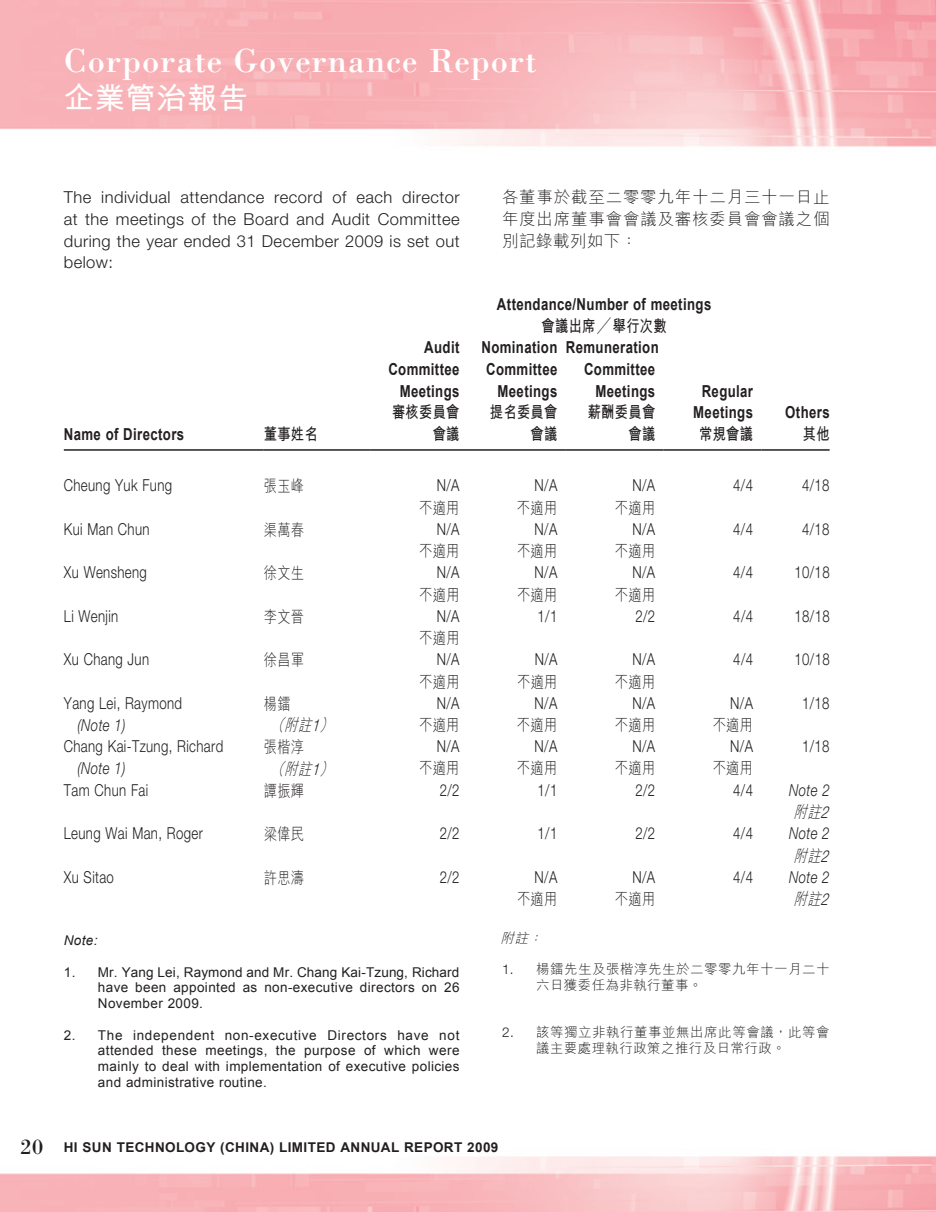
<style>
.page{position:relative;width:936px;height:1212px;background:#fff}
.page>*{position:absolute;margin:0;border:0;box-sizing:border-box;transform-origin:0 0}
.t1{font:34.5px "Bodoni Std";letter-spacing:.025em;color:#fff}
.t2{font:700 30px "M Hei HK";letter-spacing:.03em;color:#fff}
.t3{font:300 16.5px "Helvetica Neue LT Std";letter-spacing:.03em;color:#231f20;scale:.8 1}
.t4{font:700 16.5px/21.8px "Arial";letter-spacing:.03em;color:#231f20;text-align:right;scale:.8 1}
.t5{font:300 16.5px/21.8px "Helvetica Neue LT Std";letter-spacing:.03em;color:#231f20;text-align:justify}
.t6{font:300 16.5px "M Hei HK";letter-spacing:.03em;color:#231f20;scale:.8 1}
.t7{font:300 16.5px/21.8px "M Hei HK";letter-spacing:.03em;color:#231f20;text-align:justify}
.t8{font:700 16.5px/21.8px "M Hei HK";letter-spacing:.03em;color:#231f20;text-align:right;scale:.8 1}
.t9{font:italic 300 16.5px "Helvetica Neue LT Std";letter-spacing:.03em;color:#231f20;scale:.8 1}
.t10{font:italic 300 16.5px/21.8px "M Hei HK";color:#231f20;scale:.8 1}
.t11{font:13.5px/15.8px "Arial";letter-spacing:.03em;color:#231f20;text-align:justify}
.t12{font:300 13.5px/15.8px "M Hei HK";letter-spacing:.035em;color:#231f20}
.t13{font:700 13.5px "Arial";letter-spacing:.03em;color:#231f20}
.t14{font:italic 13.5px "Arial";color:#231f20}
.t15{font:italic 300 13.5px "M Hei HK";color:#231f20}
.s1{font-style:normal}
.s2{font-family:"Helvetica Neue LT Std"}
.s3{font-family:"Bodoni Std";font-weight:400;font-size:22.5px}
</style>
<div class="page">
<img style="left:0;top:1156px;width:935px;height:56px">
<img style="left:0;top:0;width:935px;height:147px">
<hr style="left:64px;top:449px;width:200px;height:2px;background:#231f20">
<hr style="left:264px;top:449px;width:106px;height:2px;background:#231f20">
<hr style="left:370px;top:449px;width:98px;height:2px;background:#231f20">
<hr style="left:468px;top:449px;width:98px;height:2px;background:#231f20">
<hr style="left:566px;top:449px;width:97px;height:2px;background:#231f20">
<hr style="left:663px;top:449px;width:98px;height:2px;background:#231f20">
<hr style="left:761px;top:449px;width:68px;height:2px;background:#231f20">
<h1 class="t1" style="left:64px;top:39px;width:474px">Corporate Governance Report</h1>
<h2 class="t2" style="left:64px;top:76px;width:186px">企業管治報告</h2>
<p class="t5" style="left:64px;top:186px;width:397px">The individual attendance record of each director at the meetings of the Board and Audit Committee during the year ended 31 December 2009 is set out below:</p>
<p class="t4" style="left:64px;top:424px;width:152px">Name of Directors</p>
<p class="t8" style="left:264px;top:422px;width:69px">董事姓名</p>
<p class="t4" style="left:388px;top:337px;width:90px">Audit<br>Committee<br>Meetings</p>
<p class="t8" style="left:392px;top:400px;width:86px">審核委員會會議</p>
<p class="t7" style="left:502px;top:185px;width:329px">各董事於截至二零零九年十二月三十一日止年度出席董事會會議及審核委員會會議之個別記錄載列如下：</p>
<p class="t4" style="left:497px;top:293px;width:269px">Attendance/Number of meetings</p>
<p class="t8" style="left:541px;top:313px;width:158px">會議出席╱舉行次數</p>
<p class="t4" style="left:481px;top:337px;width:96px">Nomination<br>Committee<br>Meetings</p>
<p class="t8" style="left:490px;top:400px;width:86px">提名委員會會議</p>
<p class="t4" style="left:566px;top:337px;width:118px">Remuneration<br>Committee<br>Meetings</p>
<p class="t8" style="left:587px;top:400px;width:86px">薪酬委員會會議</p>
<p class="t4" style="left:693px;top:380px;width:76px;text-align:center">Regular<br>Meetings</p>
<p class="t8" style="left:699px;top:422px;width:69px">常規會議</p>
<p class="t4" style="left:785px;top:402px;width:57px">Others</p>
<p class="t8" style="left:802px;top:422px;width:35px">其他</p>
<p class="t3" style="left:64px;top:475px;width:137px">Cheung Yuk Fung</p>
<p class="t6" style="left:264px;top:474px;width:52px">張玉峰</p>
<p class="t3" style="left:436px;top:475px;width:30px">N/A</p>
<p class="t3" style="left:534px;top:475px;width:30px">N/A</p>
<p class="t3" style="left:632px;top:475px;width:30px">N/A</p>
<p class="t3" style="left:733px;top:475px;width:26px">4/4</p>
<p class="t3" style="left:802px;top:475px;width:36px">4/18</p>
<p class="t6" style="left:419px;top:496px;width:52px">不適用</p>
<p class="t6" style="left:517px;top:496px;width:52px">不適用</p>
<p class="t6" style="left:614px;top:496px;width:52px">不適用</p>
<p class="t3" style="left:64px;top:519px;width:109px">Kui Man Chun</p>
<p class="t6" style="left:264px;top:518px;width:52px">渠萬春</p>
<p class="t3" style="left:436px;top:519px;width:30px">N/A</p>
<p class="t3" style="left:534px;top:519px;width:30px">N/A</p>
<p class="t3" style="left:632px;top:519px;width:30px">N/A</p>
<p class="t3" style="left:733px;top:519px;width:26px">4/4</p>
<p class="t3" style="left:802px;top:519px;width:36px">4/18</p>
<p class="t6" style="left:419px;top:540px;width:52px">不適用</p>
<p class="t6" style="left:517px;top:540px;width:52px">不適用</p>
<p class="t6" style="left:614px;top:540px;width:52px">不適用</p>
<p class="t3" style="left:64px;top:562px;width:105px">Xu Wensheng</p>
<p class="t6" style="left:264px;top:561px;width:52px">徐文生</p>
<p class="t3" style="left:437px;top:562px;width:30px">N/A</p>
<p class="t3" style="left:534px;top:562px;width:30px">N/A</p>
<p class="t3" style="left:632px;top:562px;width:30px">N/A</p>
<p class="t3" style="left:733px;top:562px;width:26px">4/4</p>
<p class="t3" style="left:794px;top:562px;width:46px">10/18</p>
<p class="t6" style="left:419px;top:583px;width:52px">不適用</p>
<p class="t6" style="left:517px;top:583px;width:52px">不適用</p>
<p class="t6" style="left:615px;top:583px;width:52px">不適用</p>
<p class="t3" style="left:64px;top:606px;width:70px">Li Wenjin</p>
<p class="t6" style="left:264px;top:605px;width:52px">李文晉</p>
<p class="t3" style="left:437px;top:606px;width:30px">N/A</p>
<p class="t3" style="left:537px;top:606px;width:26px">1/1</p>
<p class="t3" style="left:635px;top:606px;width:26px">2/2</p>
<p class="t3" style="left:733px;top:606px;width:26px">4/4</p>
<p class="t3" style="left:794px;top:606px;width:46px">18/18</p>
<p class="t6" style="left:419px;top:627px;width:52px">不適用</p>
<p class="t3" style="left:64px;top:649px;width:108px">Xu Chang Jun</p>
<p class="t6" style="left:264px;top:648px;width:52px">徐昌軍</p>
<p class="t3" style="left:437px;top:649px;width:30px">N/A</p>
<p class="t3" style="left:534px;top:649px;width:30px">N/A</p>
<p class="t3" style="left:632px;top:649px;width:30px">N/A</p>
<p class="t3" style="left:733px;top:649px;width:26px">4/4</p>
<p class="t3" style="left:794px;top:649px;width:46px">10/18</p>
<p class="t6" style="left:419px;top:670px;width:52px">不適用</p>
<p class="t6" style="left:517px;top:670px;width:52px">不適用</p>
<p class="t6" style="left:615px;top:670px;width:52px">不適用</p>
<p class="t3" style="left:64px;top:693px;width:149px">Yang Lei, Raymond</p>
<p class="t9" style="left:77px;top:715px;width:62px">(Note 1)</p>
<p class="t10" style="left:271px;top:692px;width:86px;text-indent:-7px"><span class="s1">楊鐳<br></span>（附註<span class="s2">1</span>）</p>
<p class="t3" style="left:436px;top:693px;width:30px">N/A</p>
<p class="t3" style="left:534px;top:693px;width:30px">N/A</p>
<p class="t6" style="left:517px;top:713px;width:52px">不適用</p>
<p class="t3" style="left:632px;top:693px;width:30px">N/A</p>
<p class="t6" style="left:614px;top:713px;width:52px">不適用</p>
<p class="t3" style="left:730px;top:693px;width:30px">N/A</p>
<p class="t6" style="left:712px;top:713px;width:52px">不適用</p>
<p class="t3" style="left:802px;top:693px;width:36px">1/18</p>
<p class="t6" style="left:419px;top:713px;width:52px">不適用</p>
<p class="t3" style="left:64px;top:736px;width:201px">Chang Kai-Tzung, Richard</p>
<p class="t9" style="left:77px;top:758px;width:62px">(Note 1)</p>
<p class="t10" style="left:271px;top:735px;width:86px;text-indent:-7px"><span class="s1">張楷淳<br></span>（附註<span class="s2">1</span>）</p>
<p class="t3" style="left:436px;top:736px;width:30px">N/A</p>
<p class="t6" style="left:419px;top:756px;width:52px">不適用</p>
<p class="t3" style="left:534px;top:736px;width:30px">N/A</p>
<p class="t6" style="left:517px;top:756px;width:52px">不適用</p>
<p class="t3" style="left:632px;top:736px;width:30px">N/A</p>
<p class="t6" style="left:614px;top:756px;width:52px">不適用</p>
<p class="t3" style="left:730px;top:736px;width:30px">N/A</p>
<p class="t6" style="left:712px;top:756px;width:52px">不適用</p>
<p class="t3" style="left:802px;top:736px;width:36px">1/18</p>
<p class="t3" style="left:64px;top:780px;width:107px">Tam Chun Fai</p>
<p class="t6" style="left:264px;top:779px;width:52px">譚振輝</p>
<p class="t3" style="left:439px;top:780px;width:26px">2/2</p>
<p class="t3" style="left:537px;top:780px;width:26px">1/1</p>
<p class="t3" style="left:635px;top:780px;width:26px">2/2</p>
<p class="t3" style="left:733px;top:780px;width:26px">4/4</p>
<p class="t9" style="left:789px;top:780px;width:52px">Note 2</p>
<p class="t10" style="left:793px;top:801px;width:51px">附註<span class="s2">2</span></p>
<p class="t3" style="left:64px;top:823px;width:175px">Leung Wai Man, Roger</p>
<p class="t6" style="left:264px;top:822px;width:52px">梁偉民</p>
<p class="t3" style="left:439px;top:823px;width:26px">2/2</p>
<p class="t3" style="left:537px;top:823px;width:26px">1/1</p>
<p class="t3" style="left:635px;top:823px;width:26px">2/2</p>
<p class="t3" style="left:733px;top:823px;width:26px">4/4</p>
<p class="t9" style="left:789px;top:824px;width:52px">Note 2</p>
<p class="t10" style="left:793px;top:844px;width:51px">附註<span class="s2">2</span></p>
<p class="t3" style="left:64px;top:867px;width:64px">Xu Sitao</p>
<p class="t6" style="left:264px;top:866px;width:52px">許思濤</p>
<p class="t3" style="left:439px;top:867px;width:26px">2/2</p>
<p class="t3" style="left:534px;top:867px;width:30px">N/A</p>
<p class="t3" style="left:632px;top:867px;width:30px">N/A</p>
<p class="t3" style="left:733px;top:867px;width:26px">4/4</p>
<p class="t9" style="left:789px;top:867px;width:52px">Note 2</p>
<p class="t6" style="left:517px;top:888px;width:52px">不適用</p>
<p class="t6" style="left:614px;top:888px;width:52px">不適用</p>
<p class="t10" style="left:793px;top:888px;width:51px">附註<span class="s2">2</span></p>
<p class="t14" style="left:64px;top:931px;width:35px">Note:</p>
<p class="t11" style="left:98px;top:964px;width:363px;text-indent:-34px">1. Mr. Yang Lei, Raymond and Mr. Chang Kai-Tzung, Richard have been appointed as non-executive directors on 26<br>November 2009.</p>
<p class="t11" style="left:98px;top:1027px;width:363px;text-indent:-34px">2. The independent non-executive Directors have not attended these meetings, the purpose of which were mainly to deal with implementation of executive policies and administrative routine.</p>
<p class="t15" style="left:500px;top:928px;width:48px">附註：</p>
<p class="t12" style="left:536px;top:961px;width:295px;text-indent:-34px"><span class="s2">1.</span> 楊鐳先生及張楷淳先生於二零零九年十一月二十六日獲委任為非執行董事。</p>
<p class="t12" style="left:536px;top:1024px;width:295px;text-indent:-34px"><span class="s2">2.</span> 該等獨立非執行董事並無出席此等會議，此等會議主要處理執行政策之推行及日常行政。</p>
<p class="t13" style="left:20px;top:1138px;width:479px"><span class="s3">20</span> HI SUN TECHNOLOGY (CHINA) LIMITED ANNUAL REPORT 2009</p>
</div>
